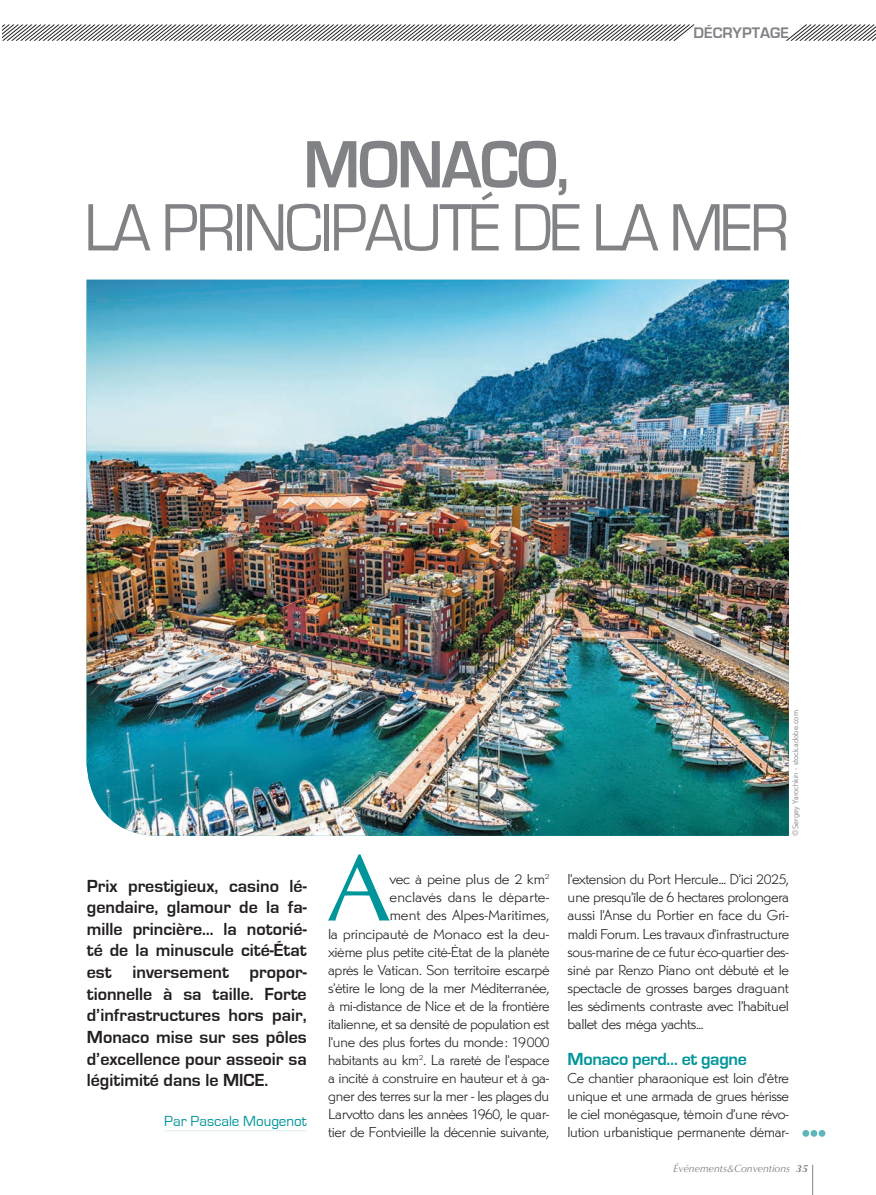
<style>
.page{position:relative;width:876px;height:1195px;background:#fff}
.page>*{position:absolute;margin:0;border:0;box-sizing:border-box;transform-origin:0 0}
.t1{font:94.65px "Optima";color:#00959a}
.t2{font:69.3px "Eurostile";letter-spacing:-.04em;color:#808285;scale:.91 1}
.t3{font:700 69.3px "Eurostile";letter-spacing:-.03em;color:#808285;scale:.91 1}
.t4{font:700 18px/21.6px "Eurostile";color:#231f20;text-align:justify}
.t5{font:700 18px "Eurostile";letter-spacing:-.02em;color:#00959a}
.t6{font:700 15.75px "Eurostile";color:#808285}
.t7{font:300 15px/18px "Martin Got URWTOT";letter-spacing:-.03em;color:#231f20;text-align:right;scale:1.06 1}
.t8{font:300 15px/18px "Martin Got URWTOT";letter-spacing:-.03em;color:#231f20;text-align:justify}
.t9{font:15px "Eurostile";color:#00959a}
.t10{font:italic 10.5px "Optima";color:#808285}
.t11{font:300 8.25px "Martin Got URWTOT";letter-spacing:.01em;color:#6c6d70}
.s1{font-weight:700}
</style>
<div class="page">
<svg style="left:2px;top:24px;width:874px;height:17px"></svg>
<hr style="left:812px;top:1164px;width:1px;height:30px;background:#808285">
<hr style="left:164px;top:1129px;width:142px;height:1px;background:#e1f0f1">
<svg style="left:802px;top:1129px;width:6px;height:7px"></svg>
<svg style="left:810px;top:1129px;width:7px;height:7px"></svg>
<svg style="left:818px;top:1129px;width:7px;height:7px"></svg>
<img style="left:87px;top:280px;width:701px;height:555px">
<p class="t6" style="left:693px;top:24px;width:97px">DÉCRYPTAGE</p>
<h2 class="t3" style="left:303px;top:127px;width:294px">MONACO,</h2>
<h2 class="t2" style="left:84px;top:190px;width:775px">LA PRINCIPAUTÉ DE LA MER</h2>
<p class="t4" style="left:87px;top:874px;width:221px">Prix prestigieux, casino lé&shy;gendaire, glamour de la fa&shy;mille princière… la notorié&shy;té de la minuscule cité-État est inversement propor&shy;tionnelle à sa taille. Forte d’infrastructures hors pair, Monaco mise sur ses pôles d’excellence pour asseoir sa légitimité dans le MICE.</p>
<p class="t9" style="left:164px;top:1112px;width:144px">Par Pascale Mougenot</p>
<p class="t11" style="left:790px;top:835px;width:127px;rotate:-90deg">©Sergey Yarochkin - stock.adobe.com</p>
<h1 class="t1" style="left:326px;top:833px;width:66px">A</h1>
<p class="t7" style="left:328px;top:870px;width:210px">vec à peine plus de 2 km²<br>enclavés dans le départe-<br>ment des Alpes-Maritimes,<br>la principauté de Monaco est la deu&shy;xième plus petite cité-État de la planète après le Vatican. Son territoire escarpé s’étire le long de la mer Méditerranée, à mi-distance de Nice et de la frontière italienne, et sa densité de population est l’une des plus fortes du monde: 19000 habitants au km². La rareté de l’espace a incité à construire en hauteur et à ga&shy;gner des terres sur la mer - les plages du Larvotto dans les années 1960, le quar&shy;tier de Fontvieille la décennie suivante,</p>
<p class="t8" style="left:567px;top:870px;width:223px">l’extension du Port Hercule… D’ici 2025, une presqu’île de 6 hectares prolongera aussi l’Anse du Portier en face du Gri&shy;maldi Forum. Les travaux d’infrastructure sous-marine de ce futur éco-quartier des&shy;siné par Renzo Piano ont débuté et le spectacle de grosses barges draguant les sédiments contraste avec l’habituel ballet des méga yachts…</p>
<p class="t5" style="left:567px;top:1048px;width:181px">Monaco perd… et gagne</p>
<p class="t8" style="left:567px;top:1068px;width:223px">Ce chantier pharaonique est loin d’être unique et une armada de grues hérisse le ciel monégasque, témoin d’une révo&shy;lution urbanistique permanente démar-</p>
<p class="t10" style="left:673px;top:1162px;width:136px">Événements&amp;Conventions <span class="s1">35</span></p>
</div>
